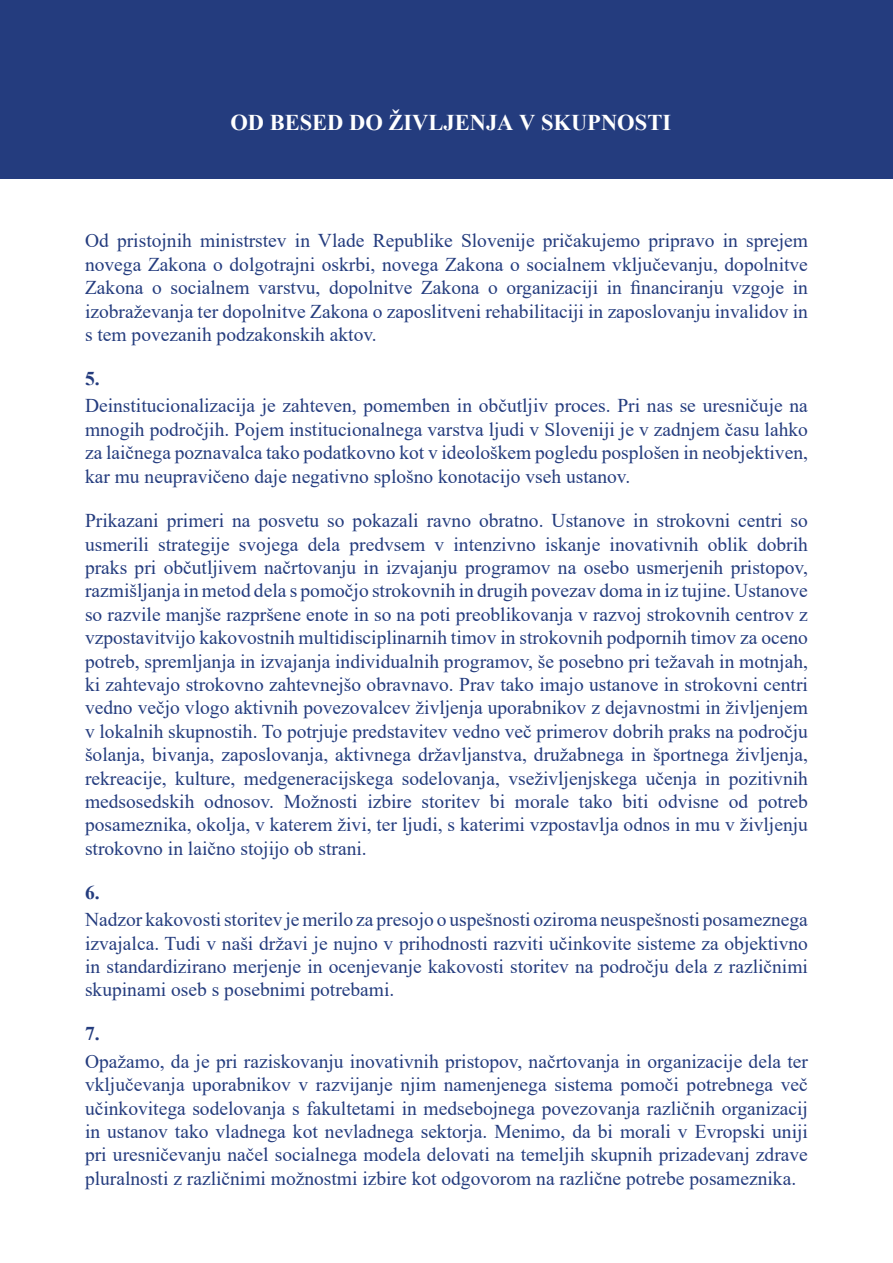
<style>
.page{position:relative;width:893px;height:1263px;background:#fff}
.page>*{position:absolute;margin:0;border:0;box-sizing:border-box;transform-origin:0 0}
.t1{font:700 22.5px "Times New Roman";color:#fff}
.t2{font:19.5px/23.4px "Times New Roman";color:#243c7e;text-align:justify}
.t3{font:700 19.5px "Times New Roman";color:#243c7e}
</style>
<div class="page">
<div style="left:0;top:0;width:893px;height:179px;background:#243c7e"></div>
<p class="t1" style="left:230px;top:106px;width:442px">OD BESED DO ŽIVLJENJA V SKUPNOSTI</p>
<p class="t2" style="left:85px;top:229px;width:724px">Od pristojnih ministrstev in Vlade Republike Slovenije pričakujemo pripravo in sprejem novega Zakona o dolgotrajni oskrbi, novega Zakona o socialnem vključevanju, dopolnitve Zakona o socialnem varstvu, dopolnitve Zakona o organizaciji in financiranju vzgoje in izobraževanja ter dopolnitve Zakona o zaposlitveni rehabilitaciji in zaposlovanju invalidov in s tem povezanih podzakonskih aktov.</p>
<p class="t3" style="left:85px;top:364px;width:16px">5.</p>
<p class="t2" style="left:85px;top:393px;width:724px">Deinstitucionalizacija je zahteven, pomemben in občutljiv proces. Pri nas se uresničuje na mnogih področjih. Pojem institucionalnega varstva ljudi v Sloveniji je v zadnjem času lahko za laičnega poznavalca tako podatkovno kot v ideološkem pogledu posplošen in neobjektiven, kar mu neupravičeno daje negativno splošno konotacijo vseh ustanov.</p>
<p class="t2" style="left:85px;top:508px;width:724px">Prikazani primeri na posvetu so pokazali ravno obratno. Ustanove in strokovni centri so usmerili strategije svojega dela predvsem v intenzivno iskanje inovativnih oblik dobrih praks pri občutljivem načrtovanju in izvajanju programov na osebo usmerjenih pristopov, razmišljanja in metod dela s pomočjo strokovnih in drugih povezav doma in iz tujine. Ustanove so razvile manjše razpršene enote in so na poti preoblikovanja v razvoj strokovnih centrov z vzpostavitvijo kakovostnih multidisciplinarnih timov in strokovnih podpornih timov za oceno potreb, spremljanja in izvajanja individualnih programov, še posebno pri težavah in motnjah, ki zahtevajo strokovno zahtevnejšo obravnavo. Prav tako imajo ustanove in strokovni centri vedno večjo vlogo aktivnih povezovalcev življenja uporabnikov z dejavnostmi in življenjem v lokalnih skupnostih. To potrjuje predstavitev vedno več primerov dobrih praks na področju šolanja, bivanja, zaposlovanja, aktivnega državljanstva, družabnega in športnega življenja, rekreacije, kulture, medgeneracijskega sodelovanja, vseživljenjskega učenja in pozitivnih medsosedskih odnosov. Možnosti izbire storitev bi morale tako biti odvisne od potreb posameznika, okolja, v katerem živi, ter ljudi, s katerimi vzpostavlja odnos in mu v življenju strokovno in laično stojijo ob strani.</p>
<p class="t3" style="left:85px;top:878px;width:16px">6.</p>
<p class="t2" style="left:85px;top:907px;width:724px">Nadzor kakovosti storitev je merilo za presojo o uspešnosti oziroma neuspešnosti posameznega izvajalca. Tudi v naši državi je nujno v prihodnosti razviti učinkovite sisteme za objektivno in standardizirano merjenje in ocenjevanje kakovosti storitev na področju dela z različnimi skupinami oseb s posebnimi potrebami.</p>
<p class="t3" style="left:85px;top:1019px;width:16px">7.</p>
<p class="t2" style="left:85px;top:1049px;width:724px">Opažamo, da je pri raziskovanju inovativnih pristopov, načrtovanja in organizacije dela ter vključevanja uporabnikov v razvijanje njim namenjenega sistema pomoči potrebnega več učinkovitega sodelovanja s fakultetami in medsebojnega povezovanja različnih organizacij in ustanov tako vladnega kot nevladnega sektorja. Menimo, da bi morali v Evropski uniji pri uresničevanju načel socialnega modela delovati na temeljih skupnih prizadevanj zdrave pluralnosti z različnimi možnostmi izbire kot odgovorom na različne potrebe posameznika.</p>
</div>
